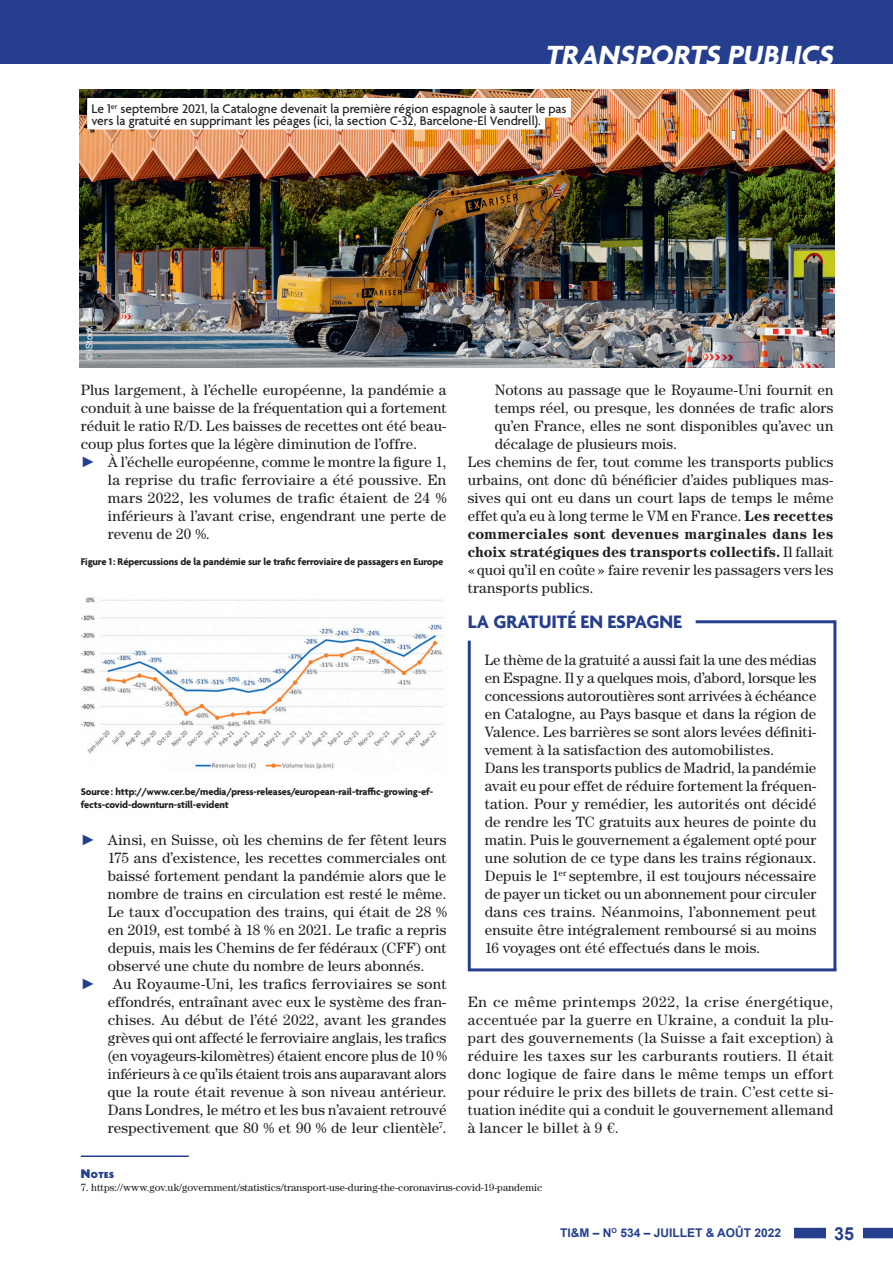
<style>
.page{position:relative;width:893px;height:1263px;background:#fff}
.page>*{position:absolute;margin:0;border:0;box-sizing:border-box;transform-origin:0 0}
.t1{font:italic 700 30px "Agenda";color:#fff}
.t2{font:700 19.5px "Agenda";color:#253f8e}
.t3{font:700 18px "Arial";color:#253f8e}
.t4{font:15px/18px "Century Std";letter-spacing:.01em;color:#231f20}
.t5{font:700 15px "Century Std";letter-spacing:.005em;color:#231f20}
.t6{font:500 13.5px/12px "Agenda";color:#231f20}
.t7{font:700 12px "Arial";color:#253f8e}
.t8{font:700 10.5px/12.6px "Agenda";letter-spacing:-.01em;color:#231f20}
.t9{font:10.5px "Century Std";color:#231f20}
.t10{font:900 9.45px "Agenda";color:#253f8e}
.t11{font:9px "Arial";color:#fff}
.s1{font-family:"Arial";color:#253f8e}
.s2{font-weight:700}
.s3{font-weight:400}
.s4{font-size:13.5px}
</style>
<div class="page">
<div style="left:0;top:0;width:893px;height:64px;background:#253f8e"></div>
<div style="left:628px;top:1228px;width:265px;height:10px;background:#253f8e"></div>
<div style="left:826px;top:1216px;width:36px;height:34px;background:#fff"></div>
<div style="left:482px;top:1216px;width:312px;height:34px;background:#fff"></div>
<img style="left:81px;top:597px;width:362px;height:172px">
<hr style="left:81px;top:1155px;width:108px;height:2px;background:#253f8e">
<svg style="left:695px;top:620px;width:142px;height:18px"></svg>
<svg style="left:467px;top:638px;width:370px;height:334px"></svg>
<img style="left:79px;top:89px;width:755px;height:278px">
<div style="left:87px;top:98px;width:484px;height:19px;background:#fff"></div>
<div style="left:87px;top:110px;width:458px;height:19px;background:#fff"></div>
<h1 class="t1" style="left:546px;top:39px;width:289px">TRANSPORTS PUBLICS</h1>
<p class="t6" style="left:91px;top:104px;width:477px">Le 1<sup>er</sup> septembre 2021, la Catalogne devenait la première région espagnole à sauter le pas vers la gratuité en supprimant les péages (ici, la section C-32, Barcelone-El Vendrell).</p>
<p class="t11" style="left:84px;top:360px;width:35px;rotate:-90deg">© iStock</p>
<p class="t4" style="left:81px;top:381px;width:367px">Plus largement, à l’échelle européenne, la pandémie a</p>
<p class="t4" style="left:81px;top:399px;width:367px">conduit à une baisse de la fréquentation qui a fortement</p>
<p class="t4" style="left:81px;top:417px;width:367px">réduit le ratio R/D. Les baisses de recettes ont été beau-</p>
<p class="t4" style="left:81px;top:435px;width:338px">coup plus fortes que la légère diminution de l’offre.</p>
<p class="t4" style="left:81px;top:453px;width:367px"><span class="s1">►</span> À l’échelle européenne, comme le montre la figure 1,</p>
<p class="t4" style="left:108px;top:471px;width:340px">la reprise du trafic ferroviaire a été poussive. En</p>
<p class="t4" style="left:108px;top:489px;width:340px">mars 2022, les volumes de trafic étaient de 24 %</p>
<p class="t4" style="left:108px;top:507px;width:340px">inférieurs à l’avant crise, engendrant une perte de</p>
<p class="t4" style="left:108px;top:525px;width:104px">revenu de 20 %.</p>
<p class="t8" style="left:81px;top:555px;width:364px">Figure 1: Répercussions de la pandémie sur le trafic ferroviaire de passagers en Europe</p>
<p class="t4" style="left:495px;top:381px;width:340px">Notons au passage que le Royaume-Uni fournit en</p>
<p class="t4" style="left:495px;top:399px;width:340px">temps réel, ou presque, les données de trafic alors</p>
<p class="t4" style="left:495px;top:417px;width:340px">qu’en France, elles ne sont disponibles qu’avec un</p>
<p class="t4" style="left:495px;top:435px;width:184px">décalage de plusieurs mois.</p>
<p class="t4" style="left:468px;top:453px;width:367px">Les chemins de fer, tout comme les transports publics</p>
<p class="t4" style="left:468px;top:471px;width:367px">urbains, ont donc dû bénéficier d’aides publiques mas-</p>
<p class="t4" style="left:468px;top:489px;width:367px">sives qui ont eu dans un court laps de temps le même</p>
<p class="t4" style="left:468px;top:507px;width:367px">effet qu’a eu à long terme le VM en France. <span class="s2">Les recettes</span></p>
<p class="t5" style="left:468px;top:525px;width:367px">commerciales sont devenues marginales dans les</p>
<p class="t5" style="left:468px;top:543px;width:367px">choix stratégiques des transports collectifs. <span class="s3">Il fallait</span></p>
<p class="t4" style="left:468px;top:561px;width:367px"><span class="s2">«</span>quoi qu’il en coûte<span class="s2">»</span> faire revenir les passagers vers les</p>
<p class="t4" style="left:468px;top:579px;width:127px">transports publics.</p>
<h2 class="t2" style="left:468px;top:611px;width:216px">LA GRATUITÉ EN ESPAGNE</h2>
<p class="t4" style="left:485px;top:651px;width:333px">Le thème de la gratuité a aussi fait la une des médias en Espagne. Il y a quelques mois, d’abord, lorsque les concessions autoroutières sont arrivées à échéance en Catalogne, au Pays basque et dans la région de Valence. Les barrières se sont alors levées définiti&shy;vement à la satisfaction des automobilistes.<br>Dans les transports publics de Madrid, la pandémie avait eu pour effet de réduire fortement la fréquen&shy;tation. Pour y remédier, les autorités ont décidé de rendre les TC gratuits aux heures de pointe du matin. Puis le gouvernement a également opté pour une solution de ce type dans les trains régionaux.<br>Depuis le 1<sup>er</sup> septembre, il est toujours nécessaire de payer un ticket ou un abonnement pour circuler dans ces trains. Néanmoins, l’abonnement peut ensuite être intégralement remboursé si au moins 16 voyages ont été effectués dans le mois.</p>
<p class="t8" style="left:81px;top:786px;width:354px">Source: http://www.cer.be/media/press-releases/european-rail-traffic-growing-ef&shy;fects-covid-downturn-still-evident</p>
<p class="t4" style="left:81px;top:831px;width:367px"><span class="s1">►</span> Ainsi, en Suisse, où les chemins de fer fêtent leurs</p>
<p class="t4" style="left:108px;top:849px;width:340px">175 ans d’existence, les recettes commerciales ont</p>
<p class="t4" style="left:108px;top:867px;width:340px">baissé fortement pendant la pandémie alors que le</p>
<p class="t4" style="left:108px;top:885px;width:340px">nombre de trains en circulation est resté le même.</p>
<p class="t4" style="left:108px;top:903px;width:340px">Le taux d’occupation des trains, qui était de 28 %</p>
<p class="t4" style="left:108px;top:921px;width:340px">en 2019, est tombé à 18 % en 2021. Le trafic a repris</p>
<p class="t4" style="left:108px;top:939px;width:340px">depuis, mais les Chemins de fer fédéraux (CFF) ont</p>
<p class="t4" style="left:108px;top:957px;width:318px">observé une chute du nombre de leurs abonnés.</p>
<p class="t4" style="left:81px;top:975px;width:367px"><span class="s1">►</span> Au Royaume-Uni, les trafics ferroviaires se sont</p>
<p class="t4" style="left:108px;top:993px;width:340px">effondrés, entraînant avec eux le système des fran-</p>
<p class="t4" style="left:108px;top:1011px;width:340px">chises. Au début de l’été 2022, avant les grandes</p>
<p class="t4" style="left:108px;top:1029px;width:340px">grèves qui ont affecté le ferroviaire anglais, les trafics</p>
<p class="t4" style="left:108px;top:1047px;width:340px">(en voyageurs-kilomètres) étaient encore plus de 10 %</p>
<p class="t4" style="left:108px;top:1065px;width:340px">inférieurs à ce qu’ils étaient trois ans auparavant alors</p>
<p class="t4" style="left:108px;top:1083px;width:340px">que la route était revenue à son niveau antérieur.</p>
<p class="t4" style="left:108px;top:1101px;width:340px">Dans Londres, le métro et les bus n’avaient retrouvé</p>
<p class="t4" style="left:108px;top:1119px;width:340px">respectivement que 80 % et 90 % de leur clientèle<sup>7</sup>.</p>
<p class="t10" style="left:81px;top:1170px;width:35px"><span class="s4">N</span>OTES</p>
<p class="t9" style="left:81px;top:1181px;width:463px">7. https://www.gov.uk/government/statistics/transport-use-during-the-coronavirus-covid-19-pandemic</p>
<p class="t4" style="left:468px;top:993px;width:367px;text-align:justify">En ce même printemps 2022, la crise énergétique, accentuée par la guerre en Ukraine, a conduit la plu&shy;part des gouvernements (la Suisse a fait exception) à réduire les taxes sur les carburants routiers. Il était donc logique de faire dans le même temps un effort pour réduire le prix des billets de train. C’est cette si&shy;tuation inédite qui a conduit le gouvernement allemand à lancer le billet à 9 €.</p>
<p class="t7" style="left:560px;top:1225px;width:223px">TI&amp;M – N<sup>O</sup> 534 – JUILLET &amp; AOÛT 2022</p>
<p class="t3" style="left:834px;top:1221px;width:22px">35</p>
</div>
